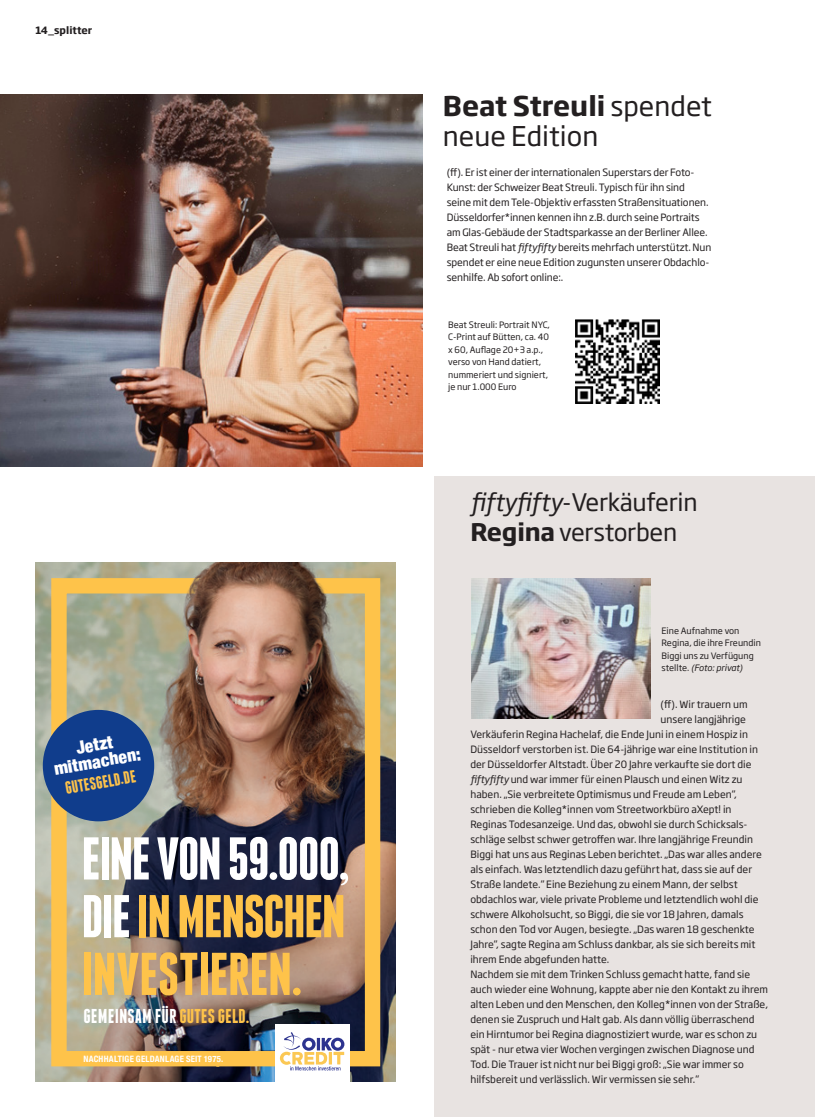
<style>
.page{position:relative;width:815px;height:1117px;background:#fff}
.page>*{position:absolute;margin:0;border:0;box-sizing:border-box;transform-origin:0 0}
.t1{font:700 60.25px/57.6px "Franchise";letter-spacing:-.04em;color:#fec34a;text-align:justify}
.t2{font:26.88px/30px "Soho Gothic Std";color:#231f20}
.t3{font:23.88px/30.8px "Soho Gothic Std";letter-spacing:-.01em;color:#231f20}
.t4{font:700 20.12px "Franchise";letter-spacing:.005em;color:#fff}
.t5{font:900 condensed 17.62px/17px "Helvetica Neue";color:#fff;text-align:center}
.t6{font:700 17.62px "Franchise";color:#fec34a}
.t7{font:10px/15px "Soho Gothic Std";color:#231f20}
.t8{font:700 10px "Soho Gothic Std";color:#231f20}
.t9{font:8.75px/12.5px "Soho Gothic Std";color:#231f20}
.t10{font:700 condensed 8.75px "Helvetica Neue";letter-spacing:.02em;color:#fff}
.s1{color:#fff}
.s2{color:#fec34a}
.s3{font-weight:700}
.s4{font-style:italic}
</style>
<div class="page">
<img style="left:0;top:95px;width:422px;height:371px">
<div style="left:434px;top:477px;width:381px;height:639px;background:#e8e3e1"></div>
<img style="left:471px;top:578px;width:179px;height:140px">
<img style="left:575px;top:319px;width:85px;height:85px">
<img style="left:35px;top:562px;width:361px;height:519px">
<img style="left:44px;top:570px;width:344px;height:503px">
<div style="left:275px;top:1023px;width:75px;height:58px;background:#fff"></div>
<svg style="left:280px;top:1032px;width:64px;height:38px"></svg>
<img style="left:53px;top:562px;width:300px;height:175px">
<div style="left:43px;top:709px;width:111px;height:112px;background:#103d8c;border-radius:50%"></div>
<p class="t8" style="left:35px;top:24px;width:58px">14_splitter</p>
<h3 class="t5" style="left:50px;top:742px;width:89px;rotate:-10deg">Jetzt mitmachen:</h3>
<h3 class="t6" style="left:64px;top:779px;width:73px;rotate:-10deg">GUTESGELD.DE</h3>
<h1 class="t1" style="left:81px;top:831px;width:270px"><span class="s1">EINE VON 59.000, DIE</span> IN MENSCHEN INVESTIEREN.</h1>
<h3 class="t4" style="left:83px;top:1005px;width:167px">GEMEINSAM FÜR <span class="s2">GUTES GELD.</span></h3>
<p class="t10" style="left:83px;top:1051px;width:141px">NACHHALTIGE GELDANLAGE SEIT 1975.</p>
<h2 class="t2" style="left:443px;top:92px;width:270px"><span class="s3">Beat Streuli</span> spendet neue Edition</h2>
<p class="t7" style="left:447px;top:165px;width:266px">(ff). Er ist einer der internationalen Superstars der Foto-Kunst: der Schweizer Beat Streuli. Typisch für ihn sind seine mit dem Tele-Objektiv erfassten Straßensituationen.<br>Düsseldorfer*innen kennen ihn z.B. durch seine Portraits am Glas-Gebäude der Stadtsparkasse an der Berliner Allee.<br>Beat Streuli hat <span class="s4">fiftyfifty</span> bereits mehrfach unterstützt. Nun spendet er eine neue Edition zugunsten unserer Obdachlo&shy;senhilfe. Ab sofort online:.</p>
<p class="t9" style="left:448px;top:318px;width:103px">Beat Streuli: Portrait NYC,<br>C-Print auf Bütten, ca. 40 x 60, Auflage 20+3 a.p., verso von Hand datiert, nummeriert und signiert, je nur 1.000 Euro</p>
<h3 class="t3" style="left:470px;top:487px;width:229px"><span class="s4">fiftyfifty</span>-Verkäuferin<br><span class="s3">Regina</span> verstorben</h3>
<p class="t9" style="left:662px;top:624px;width:101px">Eine Aufnahme von<br>Regina, die ihre Freundin<br>Biggi uns zu Verfügung stellte. <span class="s4">(Foto: privat)</span></p>
<p class="t7" style="left:661px;top:696px;width:89px">(ff). Wir trauern um</p>
<p class="t7" style="left:661px;top:711px;width:87px">unsere langjährige</p>
<p class="t7" style="left:470px;top:726px;width:279px">Verkäuferin Regina Hachelaf, die Ende Juni in einem Hospiz in</p>
<p class="t7" style="left:470px;top:741px;width:289px">Düsseldorf verstorben ist. Die 64-jährige war eine Institution in</p>
<p class="t7" style="left:470px;top:756px;width:283px">der Düsseldorfer Altstadt. Über 20 Jahre verkaufte sie dort die</p>
<p class="t7" style="left:470px;top:771px;width:274px"><span class="s4">fiftyfifty</span> und war immer für einen Plausch und einen Witz zu</p>
<p class="t7" style="left:470px;top:786px;width:268px">haben. „Sie verbreitete Optimismus und Freude am Leben“,</p>
<p class="t7" style="left:470px;top:801px;width:263px">schrieben die Kolleg*innen vom Streetworkbüro aXept! in</p>
<p class="t7" style="left:470px;top:816px;width:279px">Reginas Todesanzeige. Und das, obwohl sie durch Schicksals-</p>
<p class="t7" style="left:470px;top:831px;width:284px">schläge selbst schwer getroffen war. Ihre langjährige Freundin</p>
<p class="t7" style="left:470px;top:846px;width:293px">Biggi hat uns aus Reginas Leben berichtet. „Das war alles andere</p>
<p class="t7" style="left:470px;top:861px;width:283px">als einfach. Was letztendlich dazu geführt hat, dass sie auf der</p>
<p class="t7" style="left:470px;top:876px;width:269px">Straße landete.“ Eine Beziehung zu einem Mann, der selbst</p>
<p class="t7" style="left:470px;top:891px;width:290px">obdachlos war, viele private Probleme und letztendlich wohl die</p>
<p class="t7" style="left:470px;top:906px;width:275px">schwere Alkoholsucht, so Biggi, die sie vor 18 Jahren, damals</p>
<p class="t7" style="left:470px;top:921px;width:286px">schon den Tod vor Augen, besiegte. „Das waren 18 geschenkte</p>
<p class="t7" style="left:470px;top:936px;width:287px">Jahre“, sagte Regina am Schluss dankbar, als sie sich bereits mit</p>
<p class="t7" style="left:470px;top:951px;width:141px">ihrem Ende abgefunden hatte.</p>
<p class="t7" style="left:470px;top:966px;width:281px">Nachdem sie mit dem Trinken Schluss gemacht hatte, fand sie</p>
<p class="t7" style="left:470px;top:981px;width:299px">auch wieder eine Wohnung, kappte aber nie den Kontakt zu ihrem</p>
<p class="t7" style="left:470px;top:996px;width:299px">alten Leben und den Menschen, den Kolleg*innen von der Straße,</p>
<p class="t7" style="left:470px;top:1011px;width:286px">denen sie Zuspruch und Halt gab. Als dann völlig überraschend</p>
<p class="t7" style="left:470px;top:1026px;width:288px">ein Hirntumor bei Regina diagnostiziert wurde, war es schon zu</p>
<p class="t7" style="left:470px;top:1041px;width:286px">spät - nur etwa vier Wochen vergingen zwischen Diagnose und</p>
<p class="t7" style="left:470px;top:1056px;width:275px">Tod. Die Trauer ist nicht nur bei Biggi groß: „Sie war immer so</p>
<p class="t7" style="left:470px;top:1071px;width:230px">hilfsbereit und verlässlich. Wir vermissen sie sehr.“</p>
</div>
